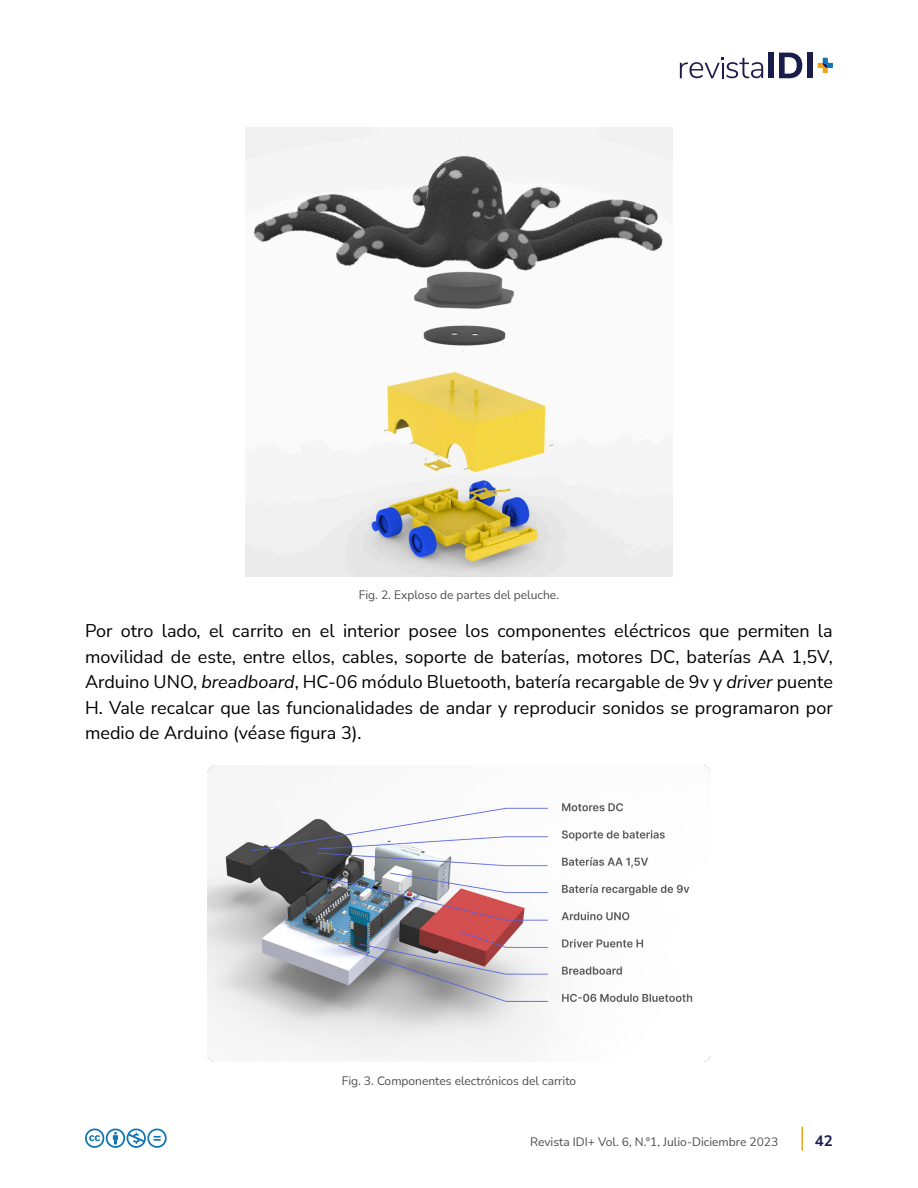
<style>
.page{position:relative;width:918px;height:1188px;background:#fff}
.page>*{position:absolute;margin:0;border:0;box-sizing:border-box;transform-origin:0 0}
.Parrafo{font:18px/25.5px "Nunito Sans";color:#000;text-align:justify}
.t1{font:700 15px "Nunito Sans";color:#1a1c4a}
.Figura{font:12px "Nunito Sans";color:#4d4d4d}
.s1{font-style:italic}
</style>
<div class="page">
<hr style="left:801px;top:1127px;width:2px;height:24px;background:#f0a31a">
<svg style="left:818px;top:58px;width:15px;height:15px"></svg>
<div style="left:768px;top:53px;width:6px;height:25px;background:#1a1c4a"></div>
<svg style="left:779px;top:53px;width:23px;height:25px"></svg>
<div style="left:807px;top:53px;width:5px;height:25px;background:#1a1c4a"></div>
<svg style="left:680px;top:58px;width:83px;height:20px"></svg>
<svg style="left:85px;top:1129px;width:82px;height:19px"></svg>
<img style="left:246px;top:127px;width:426px;height:450px">
<img style="left:208px;top:766px;width:502px;height:295px">
<p class="Figura" style="left:359px;top:587px;width:202px">Fig. 2. Exploso de partes del peluche.</p>
<p class="Parrafo" style="left:85px;top:618px;width:749px">Por otro lado, el carrito en el interior posee los componentes eléctricos que permiten la movilidad de este, entre ellos, cables, soporte de baterías, motores DC, baterías AA 1,5V, Arduino UNO, <span class="s1">breadboard</span>, HC-06 módulo Bluetooth, batería recargable de 9v y <span class="s1">driver</span> puente H. Vale recalcar que las funcionalidades de andar y reproducir sonidos se programaron por medio de Arduino (véase figura 3).</p>
<p class="Figura" style="left:342px;top:1072px;width:236px">Fig. 3. Componentes electrónicos del carrito</p>
<p class="Figura" style="left:530px;top:1133px;width:250px">Revista IDI+ Vol. 6, N.°1, Julio-Diciembre 2023</p>
<p class="t1" style="left:815px;top:1130px;width:19px">42</p>
</div>
